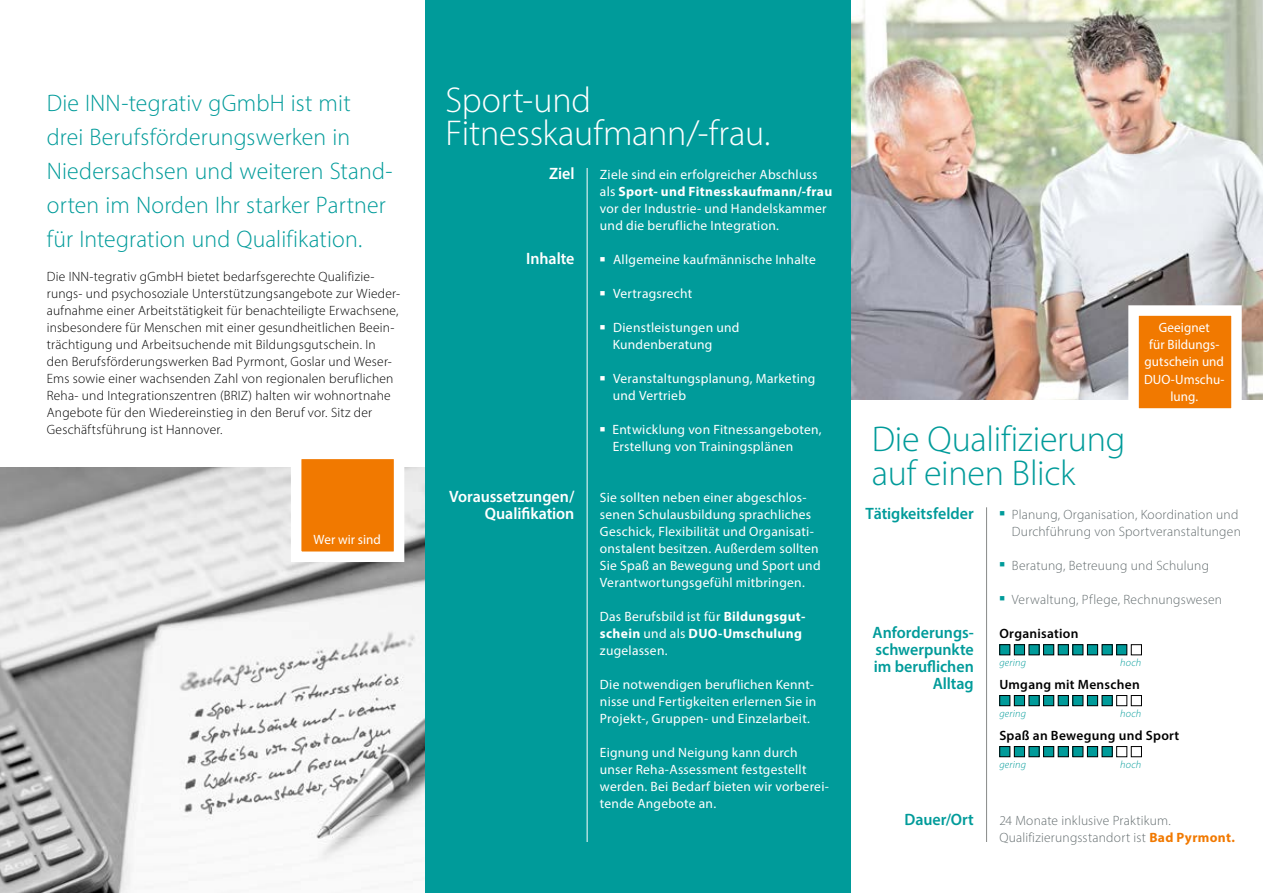
<style>
.page{position:relative;width:1263px;height:893px;background:#fff}
.page>*{position:absolute;margin:0;border:0;box-sizing:border-box;transform-origin:0 0}
.t1{font:300 36px/33px "Myriad Pro";letter-spacing:-.005em;color:#fff}
.t2{font:300 36px/34px "Myriad Pro";letter-spacing:-.005em;color:#009b9a}
.t3{font:300 24px/34px "Myriad Pro";letter-spacing:.005em;color:#009b9a}
.t4{font:600 16.5px/17px "Myriad Pro";color:#009b9a;text-align:right}
.t5{font:600 16.5px/17px "Myriad Pro";letter-spacing:-.005em;color:#fff;text-align:right}
.t6{font:13.5px/17px "Myriad Pro";letter-spacing:.02em;color:#fff}
.t7{font:300 13.5px/17px "Myriad Pro";letter-spacing:.015em;color:#000}
.t8{font:300 13.5px/17px "Myriad Pro";letter-spacing:.015em;color:#646d6f;text-align:right}
.t9{font:600 13.5px "Myriad Pro";letter-spacing:.02em;color:#000}
.t10{font:13.5px "Myriad Pro";color:#fff}
.t11{font:italic 300 10.5px "Myriad Pro";letter-spacing:.02em;color:#009b9a}
.s1{font-weight:700}
.s2{font-weight:700;color:#f17900}
</style>
<div class="page">
<img style="left:0;top:468px;width:425px;height:425px">
<img style="left:851px;top:0;width:412px;height:400px">
<svg style="left:286px;top:459px;width:124px;height:108px"></svg>
<svg style="left:1123px;top:300px;width:124px;height:109px"></svg>
<div style="left:1000px;top:645px;width:10px;height:10px;background:#009b9a"></div>
<div style="left:999px;top:644px;width:11px;height:11px;border:1px solid #000"></div>
<div style="left:1014px;top:645px;width:10px;height:10px;background:#009b9a"></div>
<div style="left:1014px;top:644px;width:11px;height:11px;border:1px solid #000"></div>
<div style="left:1029px;top:645px;width:10px;height:10px;background:#009b9a"></div>
<div style="left:1029px;top:644px;width:10px;height:11px;border:1px solid #000"></div>
<div style="left:1043px;top:645px;width:11px;height:10px;background:#009b9a"></div>
<div style="left:1043px;top:644px;width:11px;height:11px;border:1px solid #000"></div>
<div style="left:1058px;top:645px;width:10px;height:10px;background:#009b9a"></div>
<div style="left:1058px;top:644px;width:10px;height:11px;border:1px solid #000"></div>
<div style="left:1073px;top:645px;width:10px;height:10px;background:#009b9a"></div>
<div style="left:1072px;top:644px;width:11px;height:11px;border:1px solid #000"></div>
<div style="left:1087px;top:645px;width:10px;height:10px;background:#009b9a"></div>
<div style="left:1087px;top:644px;width:11px;height:11px;border:1px solid #000"></div>
<div style="left:1102px;top:645px;width:10px;height:10px;background:#009b9a"></div>
<div style="left:1102px;top:644px;width:10px;height:11px;border:1px solid #000"></div>
<div style="left:1117px;top:645px;width:10px;height:10px;background:#009b9a"></div>
<div style="left:1116px;top:644px;width:11px;height:11px;border:1px solid #000"></div>
<div style="left:1131px;top:644px;width:11px;height:11px;border:1px solid #000"></div>
<div style="left:1000px;top:746px;width:10px;height:11px;background:#009b9a"></div>
<div style="left:999px;top:746px;width:11px;height:11px;border:1px solid #000"></div>
<div style="left:1014px;top:746px;width:10px;height:11px;background:#009b9a"></div>
<div style="left:1014px;top:746px;width:11px;height:11px;border:1px solid #000"></div>
<div style="left:1029px;top:746px;width:10px;height:11px;background:#009b9a"></div>
<div style="left:1029px;top:746px;width:10px;height:11px;border:1px solid #000"></div>
<div style="left:1043px;top:746px;width:11px;height:11px;background:#009b9a"></div>
<div style="left:1043px;top:746px;width:11px;height:11px;border:1px solid #000"></div>
<div style="left:1058px;top:746px;width:10px;height:11px;background:#009b9a"></div>
<div style="left:1058px;top:746px;width:10px;height:11px;border:1px solid #000"></div>
<div style="left:1073px;top:746px;width:10px;height:11px;background:#009b9a"></div>
<div style="left:1072px;top:746px;width:11px;height:11px;border:1px solid #000"></div>
<div style="left:1087px;top:746px;width:10px;height:11px;background:#009b9a"></div>
<div style="left:1087px;top:746px;width:11px;height:11px;border:1px solid #000"></div>
<div style="left:1102px;top:746px;width:10px;height:11px;background:#009b9a"></div>
<div style="left:1102px;top:746px;width:10px;height:11px;border:1px solid #000"></div>
<div style="left:1116px;top:746px;width:11px;height:11px;border:1px solid #000"></div>
<div style="left:1131px;top:746px;width:11px;height:11px;border:1px solid #000"></div>
<div style="left:1000px;top:695px;width:10px;height:11px;background:#009b9a"></div>
<div style="left:999px;top:695px;width:11px;height:11px;border:1px solid #000"></div>
<div style="left:1014px;top:695px;width:10px;height:11px;background:#009b9a"></div>
<div style="left:1014px;top:695px;width:11px;height:11px;border:1px solid #000"></div>
<div style="left:1029px;top:695px;width:10px;height:11px;background:#009b9a"></div>
<div style="left:1029px;top:695px;width:10px;height:11px;border:1px solid #000"></div>
<div style="left:1043px;top:695px;width:11px;height:11px;background:#009b9a"></div>
<div style="left:1043px;top:695px;width:11px;height:11px;border:1px solid #000"></div>
<div style="left:1058px;top:695px;width:10px;height:11px;background:#009b9a"></div>
<div style="left:1058px;top:695px;width:10px;height:11px;border:1px solid #000"></div>
<div style="left:1073px;top:695px;width:10px;height:11px;background:#009b9a"></div>
<div style="left:1072px;top:695px;width:11px;height:11px;border:1px solid #000"></div>
<div style="left:1087px;top:695px;width:10px;height:11px;background:#009b9a"></div>
<div style="left:1087px;top:695px;width:11px;height:11px;border:1px solid #000"></div>
<div style="left:1102px;top:695px;width:10px;height:11px;background:#009b9a"></div>
<div style="left:1102px;top:695px;width:10px;height:11px;border:1px solid #000"></div>
<div style="left:1116px;top:695px;width:11px;height:11px;border:1px solid #000"></div>
<div style="left:1131px;top:695px;width:11px;height:11px;border:1px solid #000"></div>
<div style="left:425px;top:0;width:426px;height:893px;background:#009b9a"></div>
<hr style="left:587px;top:168px;width:1px;height:674px;background:#fff">
<hr style="left:986px;top:507px;width:1px;height:335px;background:#878988">
<h2 class="t3" style="left:47px;top:85px;width:347px">Die INN-tegrativ gGmbH ist mit drei Berufsförderungswerken in Niedersachsen und weiteren Stand&shy;orten im Norden Ihr starker Partner für Integration und Qualifikation.</h2>
<p class="t7" style="left:47px;top:268px;width:355px">Die INN-tegrativ gGmbH bietet bedarfsgerechte Qualifizie&shy;rungs- und psychosoziale Unterstützungsangebote zur Wieder&shy;aufnahme einer Arbeitstätigkeit für benachteiligte Erwachsene, insbesondere für Menschen mit einer gesundheitlichen Beein&shy;trächtigung und Arbeitsuchende mit Bildungsgutschein. In den Berufsförderungswerken Bad Pyrmont, Goslar und Weser-Ems sowie einer wachsenden Zahl von regionalen beruflichen Reha- und Integrationszentren (BRIZ) halten wir wohnortnahe Angebote für den Wiedereinstieg in den Beruf vor. Sitz der Geschäftsführung ist Hannover.</p>
<p class="t10" style="left:314px;top:531px;width:69px">Wer wir sind</p>
<h1 class="t1" style="left:445px;top:83px;width:326px">Sport-und<br>Fitnesskaufmann/-frau.</h1>
<p class="t5" style="left:549px;top:164px;width:27px">Ziel</p>
<p class="t5" style="left:526px;top:249px;width:50px">Inhalte</p>
<p class="t5" style="left:449px;top:487px;width:127px">Voraussetzungen/<br>Qualifikation</p>
<p class="t6" style="left:600px;top:165px;width:234px">Ziele sind ein erfolgreicher Abschluss als <span class="s1">Sport- und Fitnesskaufmann/-frau </span>vor der Industrie- und Handelskammer und die berufliche Integration.</p>
<p class="t6" style="left:600px;top:250px;width:217px">■ Allgemeine kaufmännische Inhalte</p>
<p class="t6" style="left:600px;top:284px;width:94px">■ Vertragsrecht</p>
<p class="t6" style="left:613px;top:318px;width:128px;text-indent:-13px">■ Dienstleistungen und<br>Kundenberatung</p>
<p class="t6" style="left:613px;top:369px;width:204px;text-indent:-13px">■ Veranstaltungsplanung, Marketing und Vertrieb</p>
<p class="t6" style="left:613px;top:421px;width:210px;text-indent:-13px">■ Entwicklung von Fitnessangeboten,<br>Erstellung von Trainingsplänen</p>
<p class="t6" style="left:600px;top:489px;width:222px">Sie sollten neben einer abgeschlos&shy;senen Schulausbildung sprachliches Geschick, Flexibilität und Organisati&shy;onstalent besitzen. Außerdem sollten Sie Spaß an Bewegung und Sport und Verantwortungsgefühl mitbringen.</p>
<p class="t6" style="left:600px;top:608px;width:207px">Das Berufsbild ist für <span class="s1">Bildungsgut&shy;schein</span> und als <span class="s1">DUO-Umschulung </span>zugelassen.</p>
<p class="t6" style="left:600px;top:676px;width:218px">Die notwendigen beruflichen Kennt&shy;nisse und Fertigkeiten erlernen Sie in<br>Projekt-, Gruppen- und Einzelarbeit.</p>
<p class="t6" style="left:600px;top:744px;width:231px">Eignung und Neigung kann durch unser Reha-Assessment festgestellt werden. Bei Bedarf bieten wir vorberei&shy;tende Angebote an.</p>
<h1 class="t2" style="left:872px;top:421px;width:255px">Die Qualifizierung auf einen Blick</h1>
<p class="t6" style="left:1144px;top:319px;width:82px;text-align:center">Geeignet<br>für Bildungs&shy;gutschein und<br>DUO-Umschu&shy;lung.</p>
<p class="t4" style="left:865px;top:504px;width:110px">Tätigkeitsfelder</p>
<p class="t4" style="left:872px;top:623px;width:103px">Anforderungs&shy;schwerpunkte im beruflichen<br>Alltag</p>
<p class="t4" style="left:904px;top:811px;width:71px">Dauer/Ort</p>
<p class="t8" style="left:999px;top:506px;width:243px"><sup>■</sup> Planung, Organisation, Koordination und<br>Durchführung von Sportveranstaltungen</p>
<p class="t8" style="left:999px;top:557px;width:211px"><sup>■</sup> Beratung, Betreuung und Schulung</p>
<p class="t8" style="left:999px;top:591px;width:224px"><sup>■</sup> Verwaltung, Pflege, Rechnungswesen</p>
<p class="t9" style="left:999px;top:625px;width:81px">Organisation</p>
<p class="t9" style="left:999px;top:676px;width:142px">Umgang mit Menschen</p>
<p class="t9" style="left:999px;top:727px;width:182px">Spaß an Bewegung und Sport</p>
<p class="t11" style="left:999px;top:656px;width:28px">gering</p>
<p class="t11" style="left:1120px;top:656px;width:23px">hoch</p>
<p class="t11" style="left:999px;top:707px;width:28px">gering</p>
<p class="t11" style="left:1120px;top:707px;width:23px">hoch</p>
<p class="t11" style="left:999px;top:758px;width:28px">gering</p>
<p class="t11" style="left:1120px;top:758px;width:23px">hoch</p>
<p class="t8" style="left:999px;top:812px;width:237px;text-align:left">24 Monate inklusive Praktikum.<br>Qualifizierungsstandort ist <span class="s2">Bad Pyrmont.</span></p>
</div>
